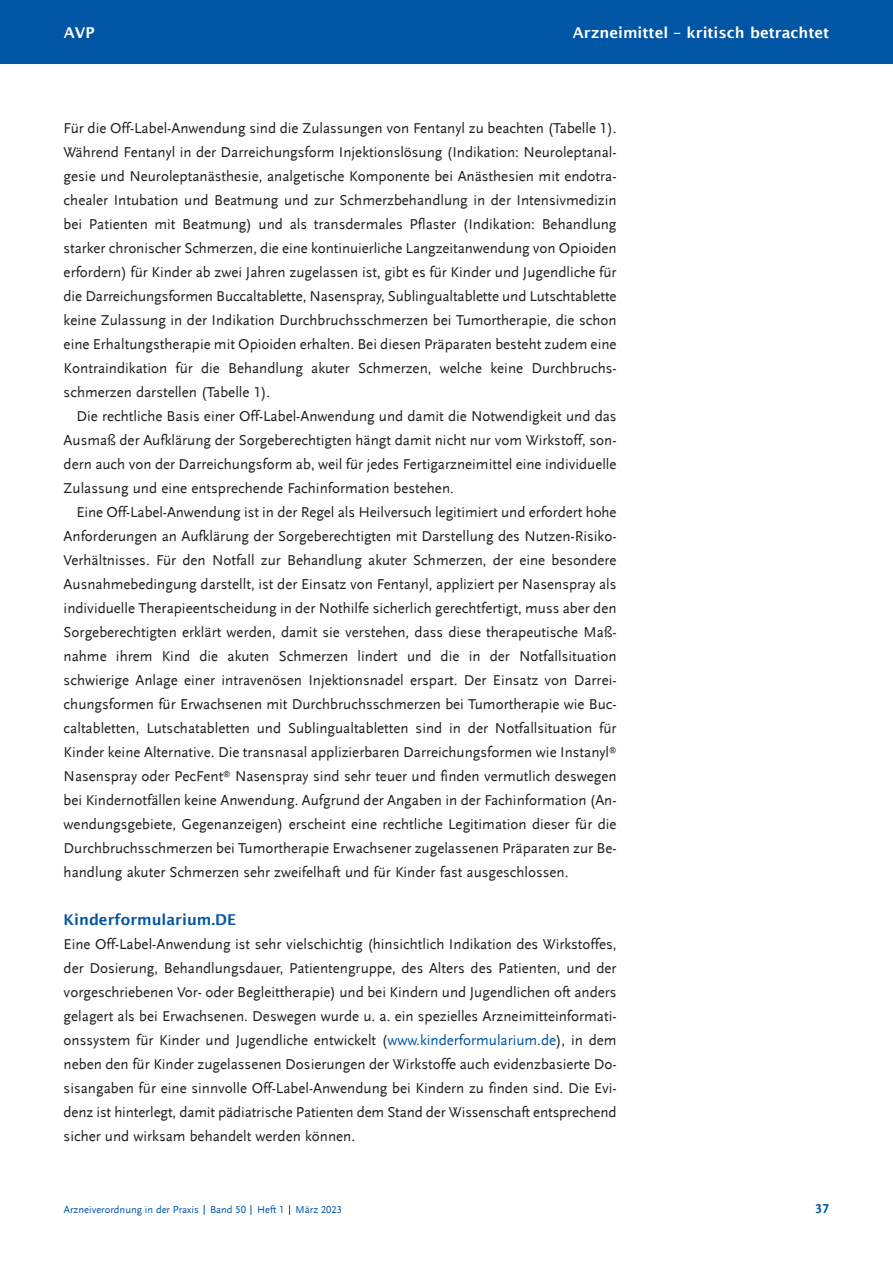
<style>
.page{position:relative;width:893px;height:1263px;background:#fff}
.page>*{position:absolute;margin:0;border:0;box-sizing:border-box;transform-origin:0 0}
.t1{font:15px/24px "Scala Sans LF";color:#231f20;text-align:justify}
.t2{font:600 15px "Lucida Sans";color:#fff}
.t3{font:600 15px "Lucida Sans";color:#0155a5}
.t4{font:700 13.5px "Scala Sans LF";color:#0155a5}
.t5{font:10.5px "Scala Sans LF";color:#0155a5}
.s1{color:#0155a5}
</style>
<div class="page">
<div style="left:0;top:0;width:893px;height:64px;background:#0155a5"></div>
<p class="t2" style="left:64px;top:24px;width:32px">AVP</p>
<p class="t2" style="left:573px;top:24px;width:258px">Arzneimittel – kritisch betrachtet</p>
<p class="t1" style="left:64px;top:116px;width:554px">Für die Off-Label-Anwendung sind die Zulassungen von Fentanyl zu beachten (Tabelle 1).<br>Während Fentanyl in der Darreichungsform Injektionslösung (Indikation: Neuroleptanal&shy;gesie und Neuroleptanästhesie, analgetische Komponente bei Anästhesien mit endotra&shy;chealer Intubation und Beatmung und zur Schmerzbehandlung in der Intensivmedizin bei Patienten mit Beatmung) und als transdermales Pflaster (Indikation: Behandlung starker chronischer Schmerzen, die eine kontinuierliche Langzeitanwendung von Opioiden erfordern) für Kinder ab zwei Jahren zugelassen ist, gibt es für Kinder und Jugendliche für die Darreichungsformen Buccaltablette, Nasenspray, Sublingualtablette und Lutschtablette keine Zulassung in der Indikation Durchbruchsschmerzen bei Tumortherapie, die schon eine Erhaltungstherapie mit Opioiden erhalten. Bei diesen Präparaten besteht zudem eine Kontraindikation für die Behandlung akuter Schmerzen, welche keine Durchbruchs&shy;schmerzen darstellen (Tabelle 1).</p>
<p class="t1" style="left:64px;top:404px;width:554px;text-indent:13px">Die rechtliche Basis einer Off-Label-Anwendung und damit die Notwendigkeit und das Ausmaß der Aufklärung der Sorgeberechtigten hängt damit nicht nur vom Wirkstoff, son&shy;dern auch von der Darreichungsform ab, weil für jedes Fertigarzneimittel eine individuelle Zulassung und eine entsprechende Fachinformation bestehen.</p>
<p class="t1" style="left:64px;top:500px;width:554px;text-indent:13px">Eine Off-Label-Anwendung ist in der Regel als Heilversuch legitimiert und erfordert hohe Anforderungen an Aufklärung der Sorgeberechtigten mit Darstellung des Nutzen-Risiko-Ver hält nisses. Für den Notfall zur Behandlung akuter Schmerzen, der eine besondere Ausnahmebedingung darstellt, ist der Einsatz von Fentanyl, appliziert per Nasenspray als individuelle Therapieentscheidung in der Nothilfe sicherlich gerechtfertigt, muss aber den Sorgeberechtigten erklärt werden, damit sie verstehen, dass diese therapeutische Maß&shy;nahme ihrem Kind die akuten Schmerzen lindert und die in der Notfallsituation schwierige Anlage einer intravenösen Injektionsnadel erspart. Der Einsatz von Darrei&shy;chungsformen für Erwachsenen mit Durchbruchsschmerzen bei Tumortherapie wie Buc&shy;caltabletten, Lutschatabletten und Sublingualtabletten sind in der Notfallsituation für Kinder keine Alternative. Die transnasal applizierbaren Darreichungsformen wie Instanyl<sup>® </sup>Nasenspray oder PecFent<sup>®</sup> Nasenspray sind sehr teuer und finden vermutlich deswegen bei Kindernotfällen keine Anwendung. Aufgrund der Angaben in der Fachinformation (An&shy;wendungsgebiete, Gegenanzeigen) erscheint eine rechtliche Legitimation dieser für die Durchbruchsschmerzen bei Tumortherapie Erwachsener zugelassenen Präparaten zur Be&shy;handlung akuter Schmerzen sehr zweifelhaft und für Kinder fast ausgeschlossen.</p>
<p class="t3" style="left:64px;top:911px;width:174px">Kinderformularium.DE</p>
<p class="t1" style="left:64px;top:932px;width:554px">Eine Off-Label-Anwendung ist sehr vielschichtig (hinsichtlich Indikation des Wirkstoffes, der Dosierung, Behandlungsdauer, Patientengruppe, des Alters des Patienten, und der vor ge schriebenen Vor- oder Begleittherapie) und bei Kindern und Jugendlichen oft anders gelagert als bei Erwachsenen. Deswegen wurde u. a. ein spezielles Arzneimitteinformati&shy;onssystem für Kinder und Jugendliche entwickelt (<span class="s1">www.kinderformularium.de</span>), in dem neben den für Kinder zugelassenen Dosierungen der Wirkstoffe auch evidenzbasierte Do&shy;sisangaben für eine sinnvolle Off-Label-Anwendung bei Kindern zu finden sind. Die Evi - denz ist hinterlegt, damit pädiatrische Patienten dem Stand der Wissenschaft entsprechend sicher und wirksam behandelt werden können.</p>
<p class="t5" style="left:64px;top:1204px;width:280px">Arzneiverordnung in der Praxis Band 50 Heft 1 März 2023</p>
<p class="t4" style="left:816px;top:1201px;width:15px">37</p>
</div>
